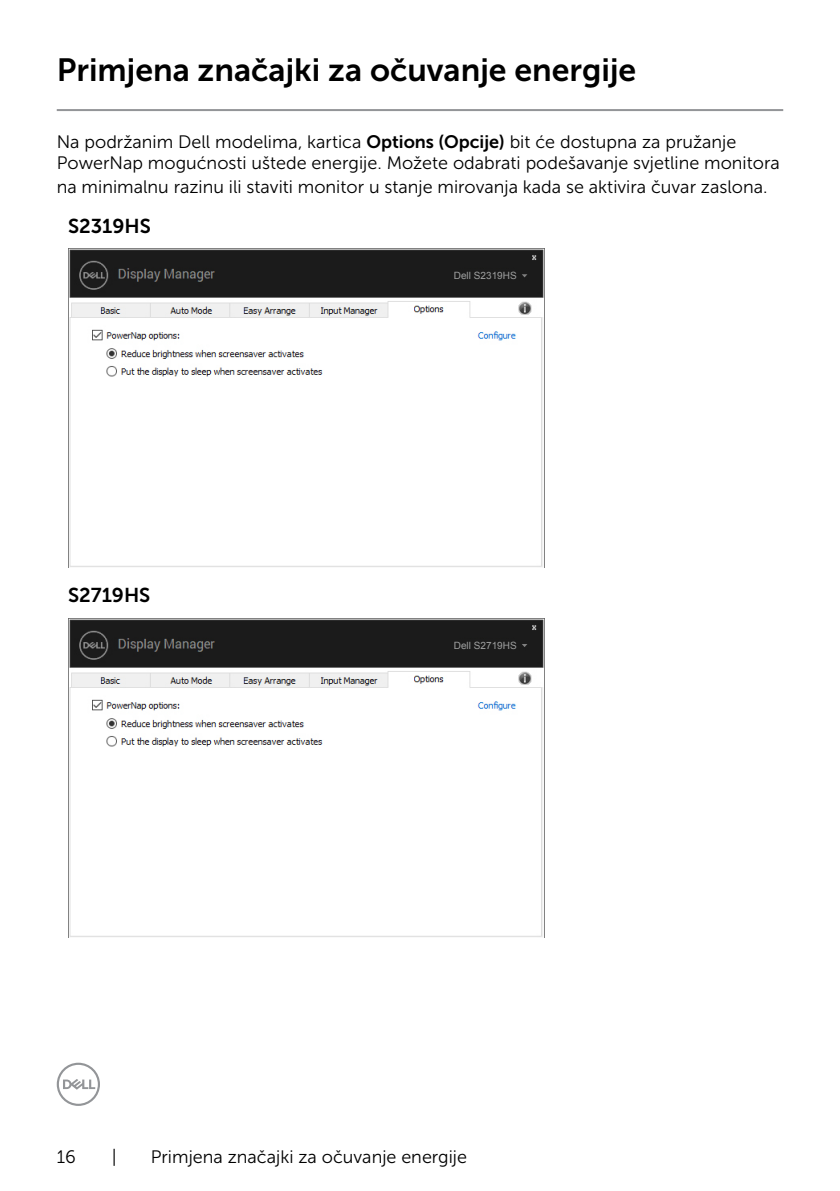
<style>
.page{position:relative;width:840px;height:1191px;background:#fff}
.page>*{position:absolute;margin:0;border:0;box-sizing:border-box;transform-origin:0 0}
.t1{font:32px "Museo Sans For Dell 700";color:#000}
.t2{font:20px "Museo Sans For Dell 700";color:#000}
.t3{font:18px/21.6px "Museo Sans For Dell 300";color:#000}
.t4{font:10px "Arial";color:#9fa0a0}
.s1{font-family:"Museo Sans For Dell 700"}
</style>
<div class="page">
<svg style="left:57px;top:1062px;width:43px;height:44px"></svg>
<hr style="left:57px;top:109px;width:725px;height:2px;background:#939598">
<img style="left:68px;top:248px;width:476px;height:320px">
<div style="left:451px;top:269px;width:67px;height:12px;background:#1b1b1b"></div>
<div style="left:520px;top:273px;width:8px;height:5px;background:#1b1b1b"></div>
<svg style="left:522px;top:274px;width:5px;height:3px"></svg>
<img style="left:68px;top:618px;width:476px;height:319px">
<div style="left:451px;top:639px;width:67px;height:12px;background:#1b1b1b"></div>
<svg style="left:520px;top:642px;width:8px;height:6px"></svg>
<h1 class="t1" style="left:57px;top:52px;width:580px">Primjena značajki za očuvanje energije</h1>
<p class="t3" style="left:57px;top:131px;width:724px">Na podržanim Dell modelima, kartica <span class="s1">Options (Opcije)</span> bit će dostupna za pružanje<br>PowerNap mogućnosti uštede energije. Možete odabrati podešavanje svjetline monitora</p>
<p class="t3" style="left:57px;top:176px;width:712px">na minimalnu razinu ili staviti monitor u stanje mirovanja kada se aktivira čuvar zaslona.</p>
<p class="t2" style="left:68px;top:215px;width:84px">S2319HS</p>
<p class="t4" style="left:453px;top:269px;width:64px">Dell S2319HS</p>
<p class="t2" style="left:68px;top:584px;width:84px">S2719HS</p>
<p class="t4" style="left:453px;top:638px;width:64px">Dell S2719HS</p>
<p class="t3" style="left:57px;top:1145px;width:21px">16</p>
<p class="t3" style="left:112px;top:1145px;width:6px">|</p>
<p class="t3" style="left:151px;top:1145px;width:317px">Primjena značajki za očuvanje energije</p>
</div>
